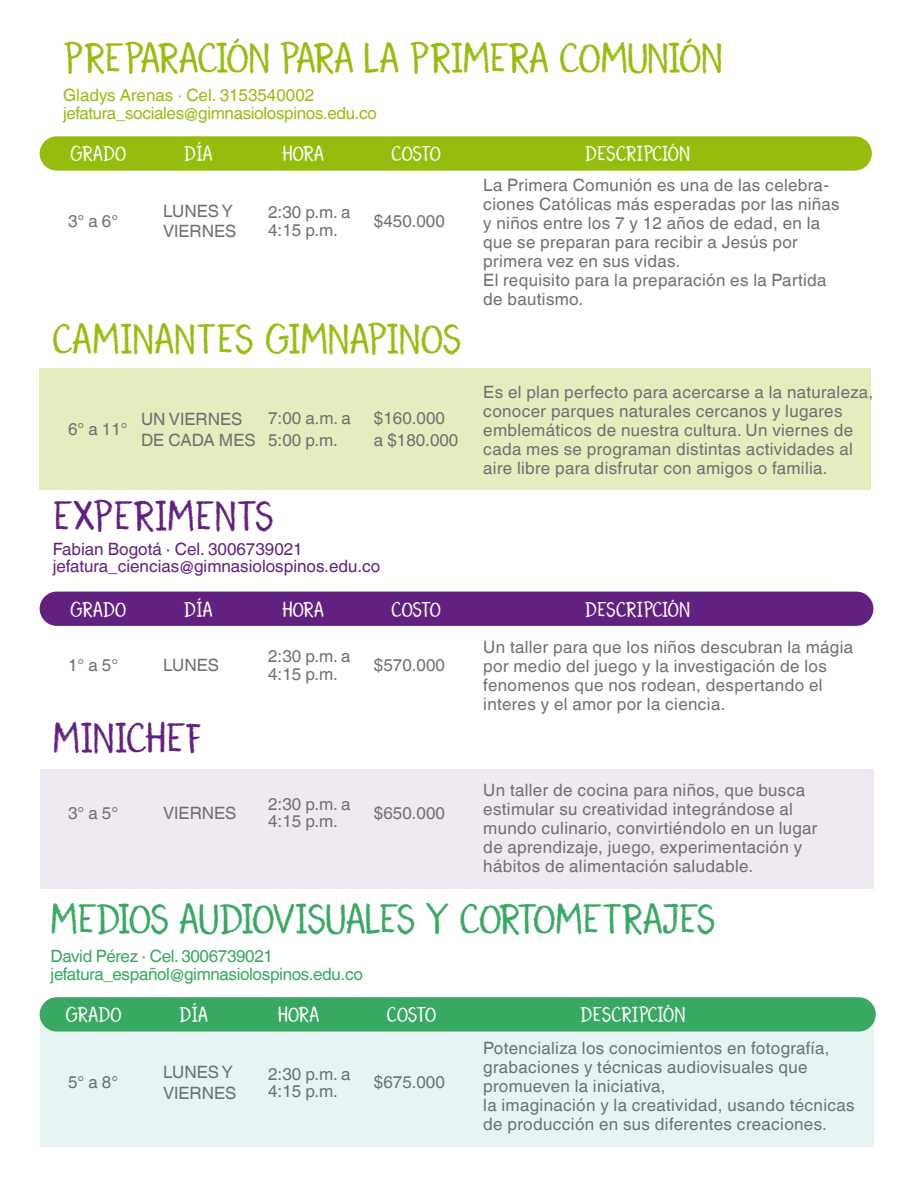
<style>
.page{position:relative;width:908px;height:1191px;background:#fff}
.page>*{position:absolute;margin:0;border:0;box-sizing:border-box;transform-origin:0 0}
.t1{font:38px "DK Borrowdale";letter-spacing:-.045em;color:#38a862}
.t2{font:38px "DK Borrowdale";letter-spacing:-.02em;color:#96bd0e}
.t3{font:38px "DK Borrowdale";color:#96bd0e}
.t4{font:38px "DK Borrowdale";color:#622180}
.t5{font:19.2px "DK Borrowdale";letter-spacing:-.03em;color:#fff}
.t6{font:17px/19px "Helvetica World";letter-spacing:.02em;color:#6f7072}
.t7{font:17px/20.8px "Helvetica World";color:#6f7072}
.t8{font:17px/17.6px "Helvetica World";letter-spacing:-.02em;color:#96bd0e}
.t9{font:17px/17.6px "Helvetica World";color:#622180}
.t10{font:17px/17.6px "Helvetica World";letter-spacing:-.02em;color:#38a862}
</style>
<div class="page">
<div style="left:40px;top:769px;width:833px;height:119px;background:#efe9f2"></div>
<div style="left:40px;top:591px;width:833px;height:35px;background:#622180;border-radius:17px"></div>
<div style="left:40px;top:1018px;width:833px;height:129px;background:#e6f5f4"></div>
<div style="left:40px;top:997px;width:835px;height:34px;background:#38a862;border-radius:17px"></div>
<div style="left:40px;top:368px;width:830px;height:122px;background:#e3edbe"></div>
<div style="left:40px;top:136px;width:831px;height:35px;background:#96bd0e;border-radius:17px"></div>
<h1 class="t2" style="left:63px;top:34px;width:660px">PREPARACIÓN PARA LA PRIMERA COMUNIÓN</h1>
<p class="t8" style="left:63px;top:86px;width:315px">Gladys Arenas · Cel. 3153540002 jefatura_sociales@gimnasiolospinos.edu.co</p>
<p class="t5" style="left:70px;top:142px;width:58px">GRADO</p>
<p class="t5" style="left:183px;top:142px;width:31px">DÍA</p>
<p class="t5" style="left:281px;top:142px;width:44px">HORA</p>
<p class="t5" style="left:391px;top:142px;width:51px">COSTO</p>
<p class="t5" style="left:584px;top:142px;width:107px">DESCRIPCIÓN</p>
<p class="t7" style="left:163px;top:200px;width:75px">LUNES Y<br>VIERNES</p>
<p class="t6" style="left:268px;top:204px;width:84px;line-height:17.6px">2:30 p.m. a<br>4:15 p.m.</p>
<p class="t6" style="left:68px;top:212px;width:52px">3° a 6°</p>
<p class="t6" style="left:374px;top:212px;width:72px">$450.000</p>
<h1 class="t3" style="left:52px;top:315px;width:411px">CAMINANTES GIMNAPINOS</h1>
<p class="t6" style="left:68px;top:420px;width:61px">6° a 11°</p>
<p class="t7" style="left:141px;top:408px;width:116px">UN VIERNES<br>DE CADA MES</p>
<p class="t6" style="left:268px;top:408px;width:84px;line-height:21.6px">7:00 a.m. a<br>5:00 p.m.</p>
<h1 class="t4" style="left:53px;top:492px;width:222px">EXPERIMENTS</h1>
<p class="t7" style="left:374px;top:408px;width:86px;line-height:21.6px">$160.000 a $180.000</p>
<p class="t9" style="left:53px;top:540px;width:329px">Fabian Bogotá · Cel. 3006739021 jefatura_ciencias@gimnasiolospinos.edu.co</p>
<p class="t6" style="left:483px;top:175px;width:358px">La Primera Comunión es una de las celebra&shy;ciones Católicas más esperadas por las niñas y niños entre los 7 y 12 años de edad, en la que se preparan para recibir a Jesús por primera vez en sus vidas.<br>El requisito para la preparación es la Partida de bautismo.</p>
<p class="t6" style="left:483px;top:382px;width:391px">Es el plan perfecto para acercarse a la naturaleza, conocer parques naturales cercanos y lugares emblemáticos de nuestra cultura. Un viernes de cada mes se programan distintas actividades al aire libre para disfrutar con amigos o familia.</p>
<p class="t5" style="left:70px;top:597px;width:58px">GRADO</p>
<p class="t5" style="left:183px;top:597px;width:31px">DÍA</p>
<p class="t5" style="left:281px;top:597px;width:44px">HORA</p>
<p class="t5" style="left:391px;top:597px;width:51px">COSTO</p>
<p class="t5" style="left:584px;top:597px;width:107px">DESCRIPCIÓN</p>
<p class="t6" style="left:268px;top:647px;width:84px;line-height:17.6px">2:30 p.m. a<br>4:15 p.m.</p>
<p class="t6" style="left:68px;top:656px;width:52px">1° a 5°</p>
<p class="t6" style="left:163px;top:656px;width:58px">LUNES</p>
<p class="t6" style="left:374px;top:656px;width:72px">$570.000</p>
<h1 class="t4" style="left:53px;top:713px;width:150px">MINICHEF</h1>
<p class="t6" style="left:268px;top:795px;width:84px;line-height:17.6px">2:30 p.m. a<br>4:15 p.m.</p>
<p class="t6" style="left:68px;top:803px;width:52px">3° a 5°</p>
<p class="t7" style="left:163px;top:802px;width:75px">VIERNES</p>
<p class="t6" style="left:374px;top:803px;width:72px">$650.000</p>
<p class="t6" style="left:483px;top:638px;width:371px">Un taller para que los niños descubran la mágia por medio del juego y la investigación de los fenomenos que nos rodean, despertando el interes y el amor por la ciencia.</p>
<p class="t6" style="left:483px;top:781px;width:335px">Un taller de cocina para niños, que busca estimular su creatividad integrándose al mundo culinario, convirtiéndolo en un lugar de aprendizaje, juego, experimentación y hábitos de alimentación saludable.</p>
<h1 class="t1" style="left:51px;top:894px;width:666px">MEDIOS AUDIOVISUALES Y CORTOMETRAJES</h1>
<p class="t10" style="left:51px;top:947px;width:313px">David Pérez · Cel. 3006739021 jefatura_español@gimnasiolospinos.edu.co</p>
<p class="t5" style="left:65px;top:1002px;width:58px">GRADO</p>
<p class="t6" style="left:68px;top:1073px;width:52px">5° a 8°</p>
<p class="t5" style="left:179px;top:1002px;width:31px">DÍA</p>
<p class="t5" style="left:277px;top:1002px;width:44px">HORA</p>
<p class="t5" style="left:386px;top:1002px;width:51px">COSTO</p>
<p class="t5" style="left:579px;top:1002px;width:107px">DESCRIPCIÓN</p>
<p class="t7" style="left:163px;top:1061px;width:75px">LUNES Y<br>VIERNES</p>
<p class="t6" style="left:268px;top:1064px;width:84px;line-height:17.6px">2:30 p.m. a<br>4:15 p.m.</p>
<p class="t6" style="left:374px;top:1073px;width:72px">$675.000</p>
<p class="t6" style="left:483px;top:1039px;width:373px">Potencializa los conocimientos en fotografía, grabaciones y técnicas audiovisuales que promueven la iniciativa,<br>la imaginación y la creatividad, usando técnicas de producción en sus diferentes creaciones.</p>
</div>
